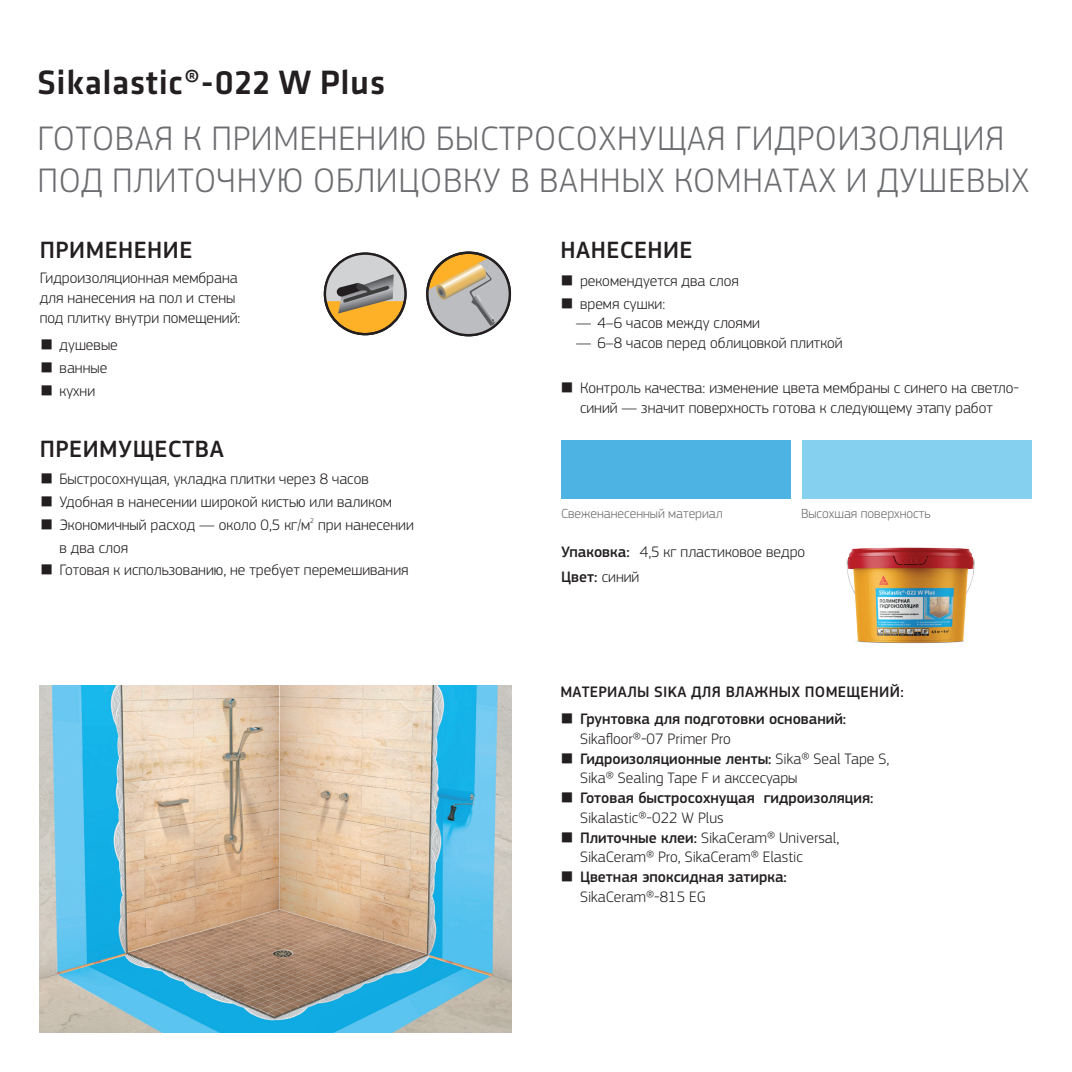
<style>
.page{position:relative;width:1072px;height:1072px;background:#fff}
.page>*{position:absolute;margin:0;border:0;box-sizing:border-box;transform-origin:0 0}
.SI-Titel_Leaflet_Inn{font:300 35.35px/42px "PF Square Sans Pro";letter-spacing:.02em;color:#6c6d70}
.SI-Titel_Leaflet_Inn-2{font:500 35px "Klavika";letter-spacing:.015em;color:#231f20}
.SI_Subline_Leaflet{font:500 24.5px "PF Square Sans Pro";letter-spacing:.02em;color:#231f20}
.SI_Copy_Leaflet{font:300 15.75px/19.8px "PF Square Sans Pro";color:#231f20}
.SI_Klavica_HL4{font:500 15.75px/19.8px "PF Square Sans Pro";color:#231f20}
.SI_Klavica_HL4-2{font:500 15.75px "PF Square Sans Pro";letter-spacing:.02em;color:#231f20}
.SI_Copy_Leaflet-2{font:500 15.75px "PF Square Sans Pro";color:#231f20}
.SI_Klavica_Legend{font:300 13.65px "PF Square Sans Pro";color:#6c6d70}
.t1{font:300 7.17px "PF Square Sans Pro";color:#231f20}
.s1{font-weight:500}
.s2{font-weight:300}
</style>
<div class="page">
<div style="left:325px;top:254px;width:80px;height:80px;background:#feb127;border-radius:50%"></div>
<svg style="left:325px;top:254px;width:80px;height:59px"></svg>
<img style="left:40px;top:685px;width:471px;height:347px">
<svg style="left:427px;top:258px;width:83px;height:77px;background:#c5b8a3"></svg>
<div style="left:426px;top:252px;width:85px;height:84px;border:2px solid #231f20;border-radius:50%"></div>
<div style="left:561px;top:440px;width:230px;height:58px;background:#4db3e3"></div>
<div style="left:802px;top:440px;width:230px;height:58px;background:#84d0ee"></div>
<img style="left:846px;top:547px;width:129px;height:97px">
<p class="SI-Titel_Leaflet_Inn-2" style="left:37px;top:58px;width:350px">Sikalastic®-022 W Plus</p>
<p class="SI-Titel_Leaflet_Inn" style="left:38px;top:117px;width:993px">ГОТОВАЯ К ПРИМЕНЕНИЮ БЫСТРОСОХНУЩАЯ ГИДРОИЗОЛЯЦИЯ<br>ПОД ПЛИТОЧНУЮ ОБЛИЦОВКУ В ВАННЫХ КОМНАТАХ И ДУШЕВЫХ</p>
<p class="SI_Subline_Leaflet" style="left:40px;top:236px;width:154px">ПРИМЕНЕНИЕ</p>
<p class="SI_Copy_Leaflet" style="left:40px;top:268px;width:202px">Гидроизоляционная мембрана для нанесения на пол и стены под плитку внутри помещений:</p>
<p class="SI_Copy_Leaflet" style="left:40px;top:335px;width:80px">■ душевые</p>
<p class="SI_Copy_Leaflet" style="left:40px;top:358px;width:69px">■ ванные</p>
<p class="SI_Copy_Leaflet" style="left:40px;top:380px;width:57px">■ кухни</p>
<p class="SI_Subline_Leaflet" style="left:40px;top:434px;width:185px">ПРЕИМУЩЕСТВА</p>
<p class="SI_Copy_Leaflet" style="left:40px;top:469px;width:331px">■ Быстросохнущая, укладка плитки через 8 часов</p>
<p class="SI_Copy_Leaflet" style="left:40px;top:492px;width:354px">■ Удобная в нанесении широкой кистью или валиком</p>
<p class="SI_Copy_Leaflet" style="left:40px;top:514px;width:272px">■ Экономичный расход — около 0,5 кг/м</p>
<p class="t1" style="left:310px;top:516px;width:5px">2</p>
<p class="SI_Copy_Leaflet" style="left:318px;top:514px;width:97px">при нанесении</p>
<p class="SI_Copy_Leaflet" style="left:60px;top:537px;width:70px">в два слоя</p>
<p class="SI_Copy_Leaflet" style="left:40px;top:560px;width:370px">■ Готовая к использованию, не требует перемешивания</p>
<p class="SI_Subline_Leaflet" style="left:560px;top:236px;width:134px">НАНЕСЕНИЕ</p>
<p class="SI_Copy_Leaflet" style="left:560px;top:270px;width:180px">■ рекомендуется два слоя</p>
<p class="SI_Copy_Leaflet" style="left:560px;top:293px;width:106px">■ время сушки:</p>
<p class="SI_Copy_Leaflet" style="left:576px;top:313px;width:185px">— 4–6 часов между слоями</p>
<p class="SI_Copy_Leaflet" style="left:576px;top:333px;width:268px">— 6–8 часов перед облицовкой плиткой</p>
<p class="SI_Copy_Leaflet" style="left:560px;top:377px;width:457px;text-align:center">■ Контроль качества: изменение цвета мембраны с синего на светло-- синий — значит поверхность готова к следующему этапу работ</p>
<p class="SI_Klavica_Legend" style="left:561px;top:505px;width:163px">Свеженанесенный материал</p>
<p class="SI_Klavica_Legend" style="left:801px;top:505px;width:131px">Высохшая поверхность</p>
<p class="SI_Copy_Leaflet" style="left:561px;top:542px;width:246px"><span class="s1">Упаковка:</span> 4,5 кг пластиковое ведро</p>
<p class="SI_Copy_Leaflet-2" style="left:561px;top:568px;width:80px">Цвет: <span class="s2">синий</span></p>
<p class="SI_Klavica_HL4-2" style="left:560px;top:682px;width:345px">МАТЕРИАЛЫ SIKA ДЛЯ ВЛАЖНЫХ ПОМЕЩЕНИЙ:</p>
<p class="SI_Klavica_HL4" style="left:580px;top:709px;width:268px;text-indent:-20px"><span class="s2">■</span> Грунтовка для подготовки оснований:<br><span class="s2">Sikafloor®-07 Primer Pro</span></p>
<p class="SI_Copy_Leaflet" style="left:580px;top:748px;width:311px;text-indent:-20px">■ <span class="s1">Гидроизоляционные ленты:</span> Sika® Seal Tape S,<br>Sika® Sealing Tape F и акссесуары</p>
<p class="SI_Klavica_HL4" style="left:580px;top:788px;width:295px;text-indent:-20px"><span class="s2">■</span> Готовая быстросохнущая гидроизоляция:<br><span class="s2">Sikalastic®-022 W Plus</span></p>
<p class="SI_Copy_Leaflet" style="left:580px;top:827px;width:261px;text-indent:-20px">■ <span class="s1">Плиточные клеи:</span> SikaCeram® Universal,<br>SikaCeram® Pro, SikaCeram® Elastic</p>
<p class="SI_Klavica_HL4" style="left:580px;top:867px;width:208px;text-indent:-20px"><span class="s2">■</span> Цветная эпоксидная затирка:<br><span class="s2">SikaCeram®-815 EG</span></p>
</div>
